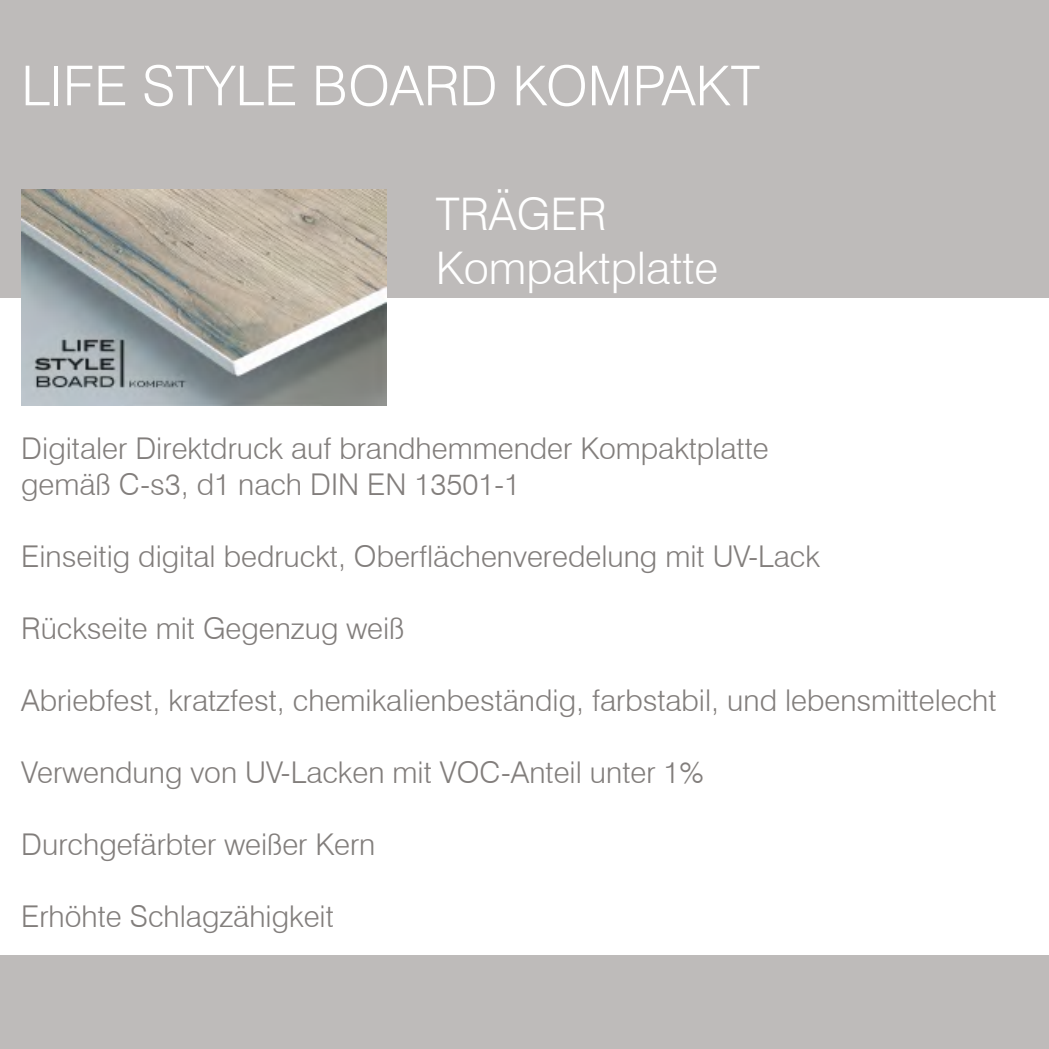
<style>
.page{position:relative;width:1049px;height:1049px;background:#fff}
.page>*{position:absolute;margin:0;border:0;box-sizing:border-box;transform-origin:0 0}
.t1{font:300 55px "Swiss 721 BT";color:#fff}
.t2{font:300 45px/54px "Swiss 721 BT";color:#fff}
.t3{font:300 30px/36px "Swiss 721 BT";color:#827e7c}
</style>
<div class="page">
<div style="left:0;top:0;width:1049px;height:298px;background:#bebbba"></div>
<img style="left:21px;top:190px;width:365px;height:216px">
<div style="left:0;top:955px;width:1049px;height:94px;background:#bebbba"></div>
<h1 class="t1" style="left:21px;top:52px;width:740px">LIFE STYLE BOARD KOMPAKT</h1>
<h2 class="t2" style="left:436px;top:186px;width:284px">TRÄGER<br>Kompaktplatte</h2>
<p class="t3" style="left:21px;top:430px;width:749px">Digitaler Direktdruck auf brandhemmender Kompaktplatte gemäß C-s3, d1 nach DIN EN 13501-1</p>
<p class="t3" style="left:21px;top:538px;width:800px">Einseitig digital bedruckt, Oberflächenveredelung mit UV-Lack</p>
<p class="t3" style="left:21px;top:610px;width:385px">Rückseite mit Gegenzug weiß</p>
<p class="t3" style="left:21px;top:682px;width:977px">Abriebfest, kratzfest, chemikalienbeständig, farbstabil, und lebensmittelecht</p>
<p class="t3" style="left:21px;top:754px;width:684px">Verwendung von UV-Lacken mit VOC-Anteil unter 1%</p>
<p class="t3" style="left:21px;top:826px;width:356px">Durchgefärbter weißer Kern</p>
<p class="t3" style="left:21px;top:898px;width:314px">Erhöhte Schlagzähigkeit</p>
</div>
